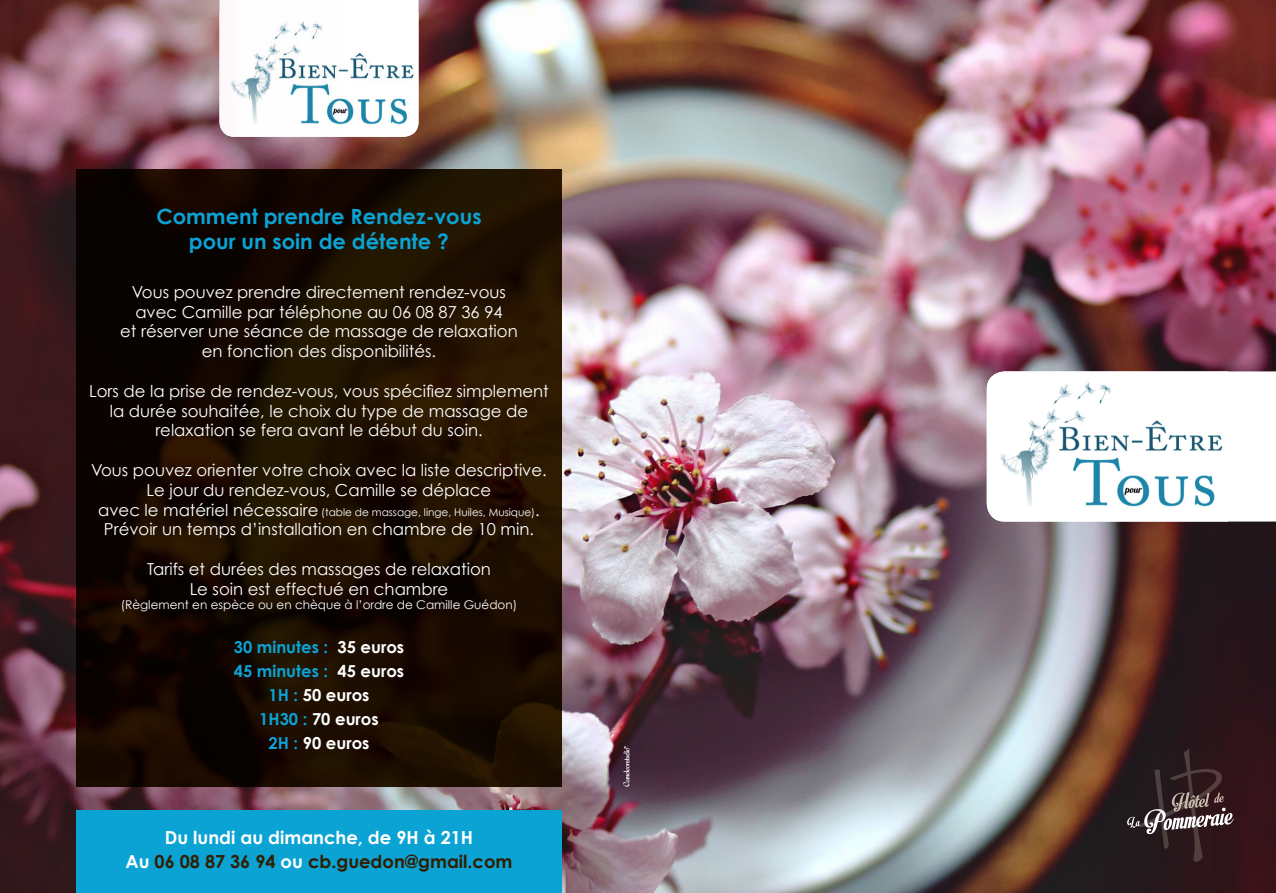
<style>
.page{position:relative;width:1276px;height:893px;background:#fff}
.page>*{position:absolute;margin:0;border:0;box-sizing:border-box;transform-origin:0 0}
.t1{font:700 21px "Century Gothic";color:#0aa3d4}
.t2{font:700 18px "Century Gothic";color:#321e02}
.t3{font:700 18px "Century Gothic";color:#fff}
.t4{font:16.5px "Century Gothic";color:#fff}
.t5{font:700 16.5px "Century Gothic";color:#0aa3d4}
.t6{font:700 16.5px "Century Gothic";color:#fff}
.t7{font:12px "Century Gothic";color:#fff}
.t8{font:10.5px "Century Gothic";color:#fff}
.s1{font-size:16.5px}
.s2{color:#fff}
.s3{color:#0aa3d4}
</style>
<div class="page">
<img style="left:342px;top:0;width:581px;height:893px">
<svg style="left:342px;top:0;width:76px;height:13px"></svg>
<img style="left:342px;top:13px;width:76px;height:124px">
<img style="left:923px;top:0;width:353px;height:893px">
<svg style="left:0;top:0;width:342px;height:893px;background:#7c5962"></svg>
<svg style="left:1228px;top:371px;width:48px;height:151px"></svg>
<img style="left:986px;top:371px;width:242px;height:151px">
<svg style="left:76px;top:169px;width:486px;height:618px;background:#190c00"></svg>
<div style="left:76px;top:810px;width:486px;height:83px;background:#0aa3d4"></div>
<svg style="left:1127px;top:749px;width:106px;height:113px;background:#3c2c2f"></svg>
<svg style="left:623px;top:746px;width:6px;height:41px"></svg>
<p class="t1" style="left:156px;top:203px;width:327px">Comment prendre Rendez-vous</p>
<p class="t1" style="left:189px;top:228px;width:261px">pour un soin de détente ?</p>
<p class="t4" style="left:132px;top:282px;width:375px">Vous pouvez prendre directement rendez-vous</p>
<p class="t4" style="left:135px;top:301px;width:369px">avec Camille par téléphone au 06 08 87 36 94</p>
<p class="t4" style="left:120px;top:321px;width:399px">et réserver une séance de massage de relaxation</p>
<p class="t4" style="left:202px;top:341px;width:236px">en fonction des disponibilités.</p>
<p class="t4" style="left:89px;top:381px;width:461px">Lors de la prise de rendez-vous, vous spécifiez simplement</p>
<p class="t4" style="left:110px;top:400px;width:420px">la durée souhaitée, le choix du type de massage de</p>
<p class="t4" style="left:155px;top:420px;width:329px">relaxation se fera avant le début du soin.</p>
<p class="t4" style="left:91px;top:460px;width:457px">Vous pouvez orienter votre choix avec la liste descriptive.</p>
<p class="t4" style="left:147px;top:480px;width:346px">Le jour du rendez-vous, Camille se déplace</p>
<p class="t8" style="left:98px;top:505px;width:443px"><span class="s1">avec le matériel nécessaire</span> (table de massage, linge, Huiles, Musique)<span class="s1">.</span></p>
<p class="t4" style="left:104px;top:519px;width:432px">Prévoir un temps d’installation en chambre de 10 min.</p>
<p class="t4" style="left:147px;top:559px;width:345px">Tarifs et durées des massages de relaxation</p>
<p class="t4" style="left:190px;top:579px;width:260px">Le soin est effectué en chambre</p>
<p class="t7" style="left:121px;top:597px;width:398px">(Règlement en espèce ou en chèque à l’ordre de Camille Guédon)</p>
<p class="t5" style="left:234px;top:637px;width:172px">30 minutes : <span class="s2">35 euros</span></p>
<p class="t5" style="left:234px;top:661px;width:172px">45 minutes : <span class="s2">45 euros</span></p>
<p class="t6" style="left:268px;top:685px;width:102px"><span class="s3">1H :</span> 50 euros</p>
<p class="t6" style="left:259px;top:709px;width:121px"><span class="s3">1H30 :</span> 70 euros</p>
<p class="t6" style="left:268px;top:733px;width:102px"><span class="s3">2H :</span> 90 euros</p>
<p class="t3" style="left:165px;top:826px;width:310px">Du lundi au dimanche, de 9H à 21H</p>
<p class="t2" style="left:125px;top:850px;width:388px"><span class="s2">Au</span> 06 08 87 36 94 <span class="s2">ou</span> cb.guedon@gmail.com</p>
</div>
